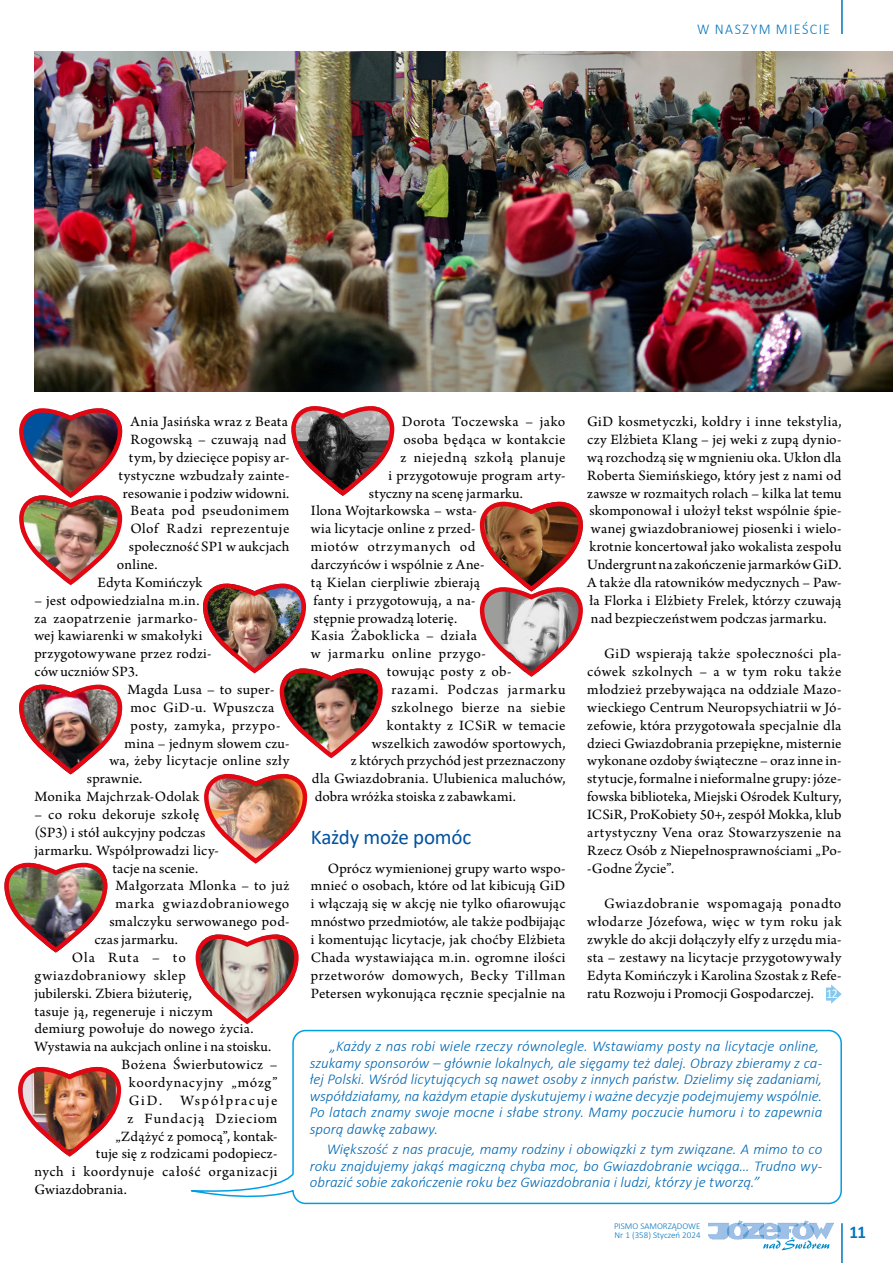
<style>
.page{position:relative;width:893px;height:1263px;background:#fff}
.page>*{position:absolute;margin:0;border:0;box-sizing:border-box;transform-origin:0 0}
.t1{font:21px "Calibri";letter-spacing:-.015em;color:#00529d}
.t2{font:700 18px "Calibri";color:#0075bf;scale:.94 1}
.t3{font:15px/17.9px "Arno Pro";letter-spacing:.02em;color:#000;text-align:justify}
.t4{font:italic 300 15px/16.5px "Calibri";color:#0067b2}
.t5{font:15px "Arno Pro";color:#000}
.t6{font:15px "Arno Pro";letter-spacing:.045em;color:#000}
.t7{font:15px "Arno Pro";letter-spacing:.04em;color:#000}
.t8{font:15px "Arno Pro";letter-spacing:.05em;color:#000}
.t9{font:15px "Arno Pro";letter-spacing:.055em;color:#000}
.t10{font:15px "Arno Pro";letter-spacing:.06em;color:#000}
.t11{font:15px "Arno Pro";letter-spacing:.105em;color:#000}
.t12{font:300 15px "Calibri";letter-spacing:.095em;color:#0075bf;scale:.94 1}
.t13{font:15px "Arno Pro";letter-spacing:.07em;color:#000}
.t14{font:13.2px "Calibri";color:#fff;scale:.9 1}
.t15{font:300 9px/9.4px "Calibri";color:#0075bf}
</style>
<div class="page">
<img style="left:34px;top:51px;width:859px;height:340px">
<img style="left:19px;top:408px;width:104px;height:178px">
<img style="left:19px;top:684px;width:104px;height:91px">
<img style="left:204px;top:773px;width:104px;height:91px">
<svg style="left:291px;top:406px;width:104px;height:90px"></svg>
<svg style="left:479px;top:501px;width:104px;height:176px"></svg>
<img style="left:18px;top:1066px;width:104px;height:91px">
<img style="left:203px;top:583px;width:180px;height:176px">
<img style="left:4px;top:862px;width:104px;height:91px">
<svg style="left:195px;top:934px;width:104px;height:91px"></svg>
<svg style="left:190px;top:1029px;width:652px;height:176px"></svg>
<svg style="left:826px;top:984px;width:16px;height:20px"></svg>
<img style="left:708px;top:1220px;width:126px;height:19px">
<svg style="left:763px;top:1237px;width:66px;height:13px"></svg>
<hr style="left:841px;top:1223px;width:2px;height:40px;background:#0075bf">
<hr style="left:841px;top:0;width:2px;height:34px;background:#0075bf">
<p class="t12" style="left:697px;top:20px;width:143px">W NASZYM MIEŚCIE</p>
<p class="t3" style="left:130px;top:413px;width:159px">Ania Jasińska wraz z Beata</p>
<p class="t3" style="left:130px;top:431px;width:157px">Rogowską – czuwają nad</p>
<p class="t3" style="left:129px;top:449px;width:162px">tym, by dziecięce popisy ar-</p>
<p class="t3" style="left:118px;top:467px;width:173px">tystyczne wzbudzały zainte-</p>
<p class="t3" style="left:123px;top:485px;width:168px">resowanie i podziw widowni.</p>
<p class="t3" style="left:130px;top:503px;width:160px">Beata pod pseudonimem</p>
<p class="t3" style="left:130px;top:521px;width:160px">Olof Radzi reprezentuje</p>
<p class="t3" style="left:129px;top:538px;width:162px">społeczność SP1 w aukcjach</p>
<p class="t3" style="left:117px;top:556px;width:42px">online.</p>
<p class="t3" style="left:97px;top:574px;width:106px">Edyta Komińczyk</p>
<p class="t3" style="left:34px;top:592px;width:167px">– jest odpowiedzialna m.in.</p>
<p class="t3" style="left:34px;top:610px;width:165px">za zaopatrzenie jarmarko-</p>
<p class="t3" style="left:34px;top:628px;width:169px">wej kawiarenki w smakołyki</p>
<p class="t3" style="left:34px;top:646px;width:179px">przygotowywane przez rodzi-</p>
<p class="t3" style="left:34px;top:663px;width:105px">ców uczniów SP3.</p>
<p class="t3" style="left:127px;top:681px;width:149px">Magda Lusa – to super-</p>
<p class="t3" style="left:130px;top:699px;width:146px">moc GiD-u. Wpuszcza</p>
<p class="t6" style="left:130px;top:717px;width:152px">posty, zamyka, przypo-</p>
<p class="t3" style="left:124px;top:735px;width:167px">mina – jednym słowem czu-</p>
<p class="t3" style="left:109px;top:753px;width:182px">wa, żeby licytacje online szły</p>
<p class="t3" style="left:87px;top:771px;width:57px">sprawnie.</p>
<p class="t3" style="left:34px;top:788px;width:166px">Monika Majchrzak-Odolak</p>
<p class="t3" style="left:34px;top:806px;width:166px">– co roku dekoruje szkołę</p>
<p class="t3" style="left:34px;top:824px;width:173px">(SP3) i stół aukcyjny podczas</p>
<p class="t3" style="left:34px;top:842px;width:186px">jarmarku. Współprowadzi licy-</p>
<p class="t3" style="left:112px;top:860px;width:87px">tacje na scenie.</p>
<p class="t3" style="left:115px;top:878px;width:176px">Małgorzata Mlonka – to już</p>
<p class="t6" style="left:115px;top:895px;width:176px">marka gwiazdobraniowego</p>
<p class="t3" style="left:109px;top:913px;width:181px">smalczyku serwowanego pod-</p>
<p class="t3" style="left:94px;top:931px;width:85px">czas jarmarku.</p>
<p class="t13" style="left:72px;top:949px;width:116px">Ola Ruta – to</p>
<p class="t7" style="left:34px;top:967px;width:153px">gwiazdobraniowy sklep</p>
<p class="t5" style="left:34px;top:984px;width:159px">jubilerski. Zbiera biżuterię,</p>
<p class="t3" style="left:34px;top:1003px;width:180px">tasuje ją, regeneruje i niczym</p>
<p class="t3" style="left:34px;top:1021px;width:221px">demiurg powołuje do nowego życia.</p>
<p class="t3" style="left:34px;top:1038px;width:238px">Wystawia na aukcjach online i na stoisku.</p>
<p class="t3" style="left:121px;top:1056px;width:158px">Bożena Świerbutowicz –</p>
<p class="t7" style="left:129px;top:1074px;width:150px">koordynacyjny „mózg”</p>
<p class="t11" style="left:129px;top:1092px;width:150px">GiD. Współpracuje</p>
<p class="t10" style="left:127px;top:1110px;width:152px">z Fundacją Dzieciom</p>
<p class="t5" style="left:115px;top:1127px;width:164px">„Zdążyć z pomocą”, kontak-</p>
<p class="t3" style="left:96px;top:1146px;width:183px">tuje się z rodzicami podopiecz-</p>
<p class="t3" style="left:34px;top:1163px;width:244px">nych i koordynuje całość organizacji</p>
<p class="t3" style="left:34px;top:1181px;width:94px">Gwiazdobrania.</p>
<p class="t3" style="left:402px;top:413px;width:165px">Dorota Toczewska – jako</p>
<p class="t3" style="left:403px;top:431px;width:163px">osoba będąca w kontakcie</p>
<p class="t3" style="left:400px;top:449px;width:166px">z niejedną szkołą planuje</p>
<p class="t3" style="left:388px;top:467px;width:178px">i przygotowuje program arty-</p>
<p class="t3" style="left:369px;top:485px;width:156px">styczny na scenę jarmarku.</p>
<p class="t3" style="left:311px;top:503px;width:168px">Ilona Wojtarkowska – wsta-</p>
<p class="t3" style="left:311px;top:521px;width:166px">wia licytacje online z przed-</p>
<p class="t6" style="left:311px;top:538px;width:166px">miotów otrzymanych od</p>
<p class="t3" style="left:311px;top:556px;width:175px">darczyńców i wspólnie z Ane-</p>
<p class="t3" style="left:311px;top:574px;width:171px">tą Kielan cierpliwie zbierają</p>
<p class="t3" style="left:313px;top:592px;width:164px">fanty i przygotowują, a na-</p>
<p class="t5" style="left:313px;top:609px;width:145px">stępnie prowadzą loterię.</p>
<p class="t7" style="left:311px;top:627px;width:168px">Kasia Żaboklicka – działa</p>
<p class="t8" style="left:311px;top:645px;width:177px">w jarmarku online przygo-</p>
<p class="t3" style="left:387px;top:663px;width:126px">towując posty z ob-</p>
<p class="t9" style="left:391px;top:681px;width:175px">razami. Podczas jarmarku</p>
<p class="t3" style="left:391px;top:699px;width:175px">szkolnego bierze na siebie</p>
<p class="t3" style="left:387px;top:717px;width:180px">kontakty z ICSiR w temacie</p>
<p class="t3" style="left:372px;top:735px;width:195px">wszelkich zawodów sportowych,</p>
<p class="t3" style="left:351px;top:753px;width:216px">z których przychód jest przeznaczony</p>
<p class="t3" style="left:312px;top:771px;width:255px">dla Gwiazdobrania. Ulubienica maluchów,</p>
<p class="t3" style="left:315px;top:788px;width:202px">dobra wróżka stoiska z zabawkami.</p>
<h1 class="t1" style="left:311px;top:823px;width:162px">Każdy może pomóc</h1>
<p class="t3" style="left:311px;top:860px;width:256px;text-indent:17px">Oprócz wymienionej grupy warto wspo&shy;mnieć o osobach, które od lat kibicują GiD i włączają się w akcję nie tylko ofiarowując mnóstwo przedmiotów, ale także podbijając i komentując licytacje, jak choćby Elżbieta Chada wystawiająca m.in. ogromne ilości przetworów domowych, Becky Tillman Petersen wykonująca ręcznie specjalnie na</p>
<p class="t3" style="left:587px;top:413px;width:256px">GiD kosmetyczki, kołdry i inne tekstylia, czy Elżbieta Klang – jej weki z zupą dynio&shy;wą rozchodzą się w mgnieniu oka. Ukłon dla Roberta Siemińskiego, który jest z nami od zawsze w rozmaitych rolach – kilka lat temu skomponował i ułożył tekst wspólnie śpie&shy;wanej gwiazdobraniowej piosenki i wielo&shy;krotnie koncertował jako wokalista zespołu Undergrunt na zakończenie jarmarków GiD.<br>A także dla ratowników medycznych – Paw&shy;ła Florka i Elżbiety Frelek, którzy czuwają nad bezpieczeństwem podczas jarmarku.</p>
<p class="t3" style="left:587px;top:646px;width:256px;text-indent:17px">GiD wspierają także społeczności pla&shy;cówek szkolnych – a w tym roku także młodzież przebywająca na oddziale Mazo&shy;wieckiego Centrum Neuropsychiatrii w Jó&shy;zefowie, która przygotowała specjalnie dla dzieci Gwiazdobrania przepiękne, misternie wykonane ozdoby świąteczne – oraz inne in&shy;stytucje, formalne i nieformalne grupy: józe&shy;fowska biblioteka, Miejski Ośrodek Kultury, ICSiR, ProKobiety 50+, zespół Mokka, klub artystyczny Vena oraz Stowarzyszenie na Rzecz Osób z Niepełnosprawnościami „Po--Godne Życie”.</p>
<p class="t3" style="left:587px;top:896px;width:256px;text-indent:17px">Gwiazdobranie wspomagają ponadto włodarze Józefowa, więc w tym roku jak zwykle do akcji dołączyły elfy z urzędu mia&shy;sta – zestawy na licytacje przygotowywały Edyta Komińczyk i Karolina Szostak z Refe&shy;ratu Rozwoju i Promocji Gospodarczej.</p>
<p class="t4" style="left:310px;top:1038px;width:514px;text-indent:20px">„Każdy z nas robi wiele rzeczy równolegle. Wstawiamy posty na licytacje online, szukamy sponsorów – głównie lokalnych, ale sięgamy też dalej. Obrazy zbieramy z ca&shy;łej Polski. Wśród licytujących są nawet osoby z innych państw. Dzielimy się zadaniami, współdziałamy, na każdym etapie dyskutujemy i ważne decyzje podejmujemy wspólnie.<br>Po latach znamy swoje mocne i słabe strony. Mamy poczucie humoru i to zapewnia sporą dawkę zabawy.</p>
<p class="t4" style="left:310px;top:1141px;width:514px;text-align:justify;text-indent:17px">Większość z nas pracuje, mamy rodziny i obowiązki z tym związane. A mimo to co roku znajdujemy jakąś magiczną chyba moc, bo Gwiazdobranie wciąga… Trudno wy&shy;obrazić sobie zakończenie roku bez Gwiazdobrania i ludzi, którzy je tworzą.”</p>
<p class="t14" style="left:827px;top:984px;width:14px">12</p>
<p class="t15" style="left:614px;top:1221px;width:88px">PISMO SAMORZĄDOWE<br>Nr 1 (358) Styczeń 2024</p>
<p class="t2" style="left:849px;top:1220px;width:19px">11</p>
</div>
